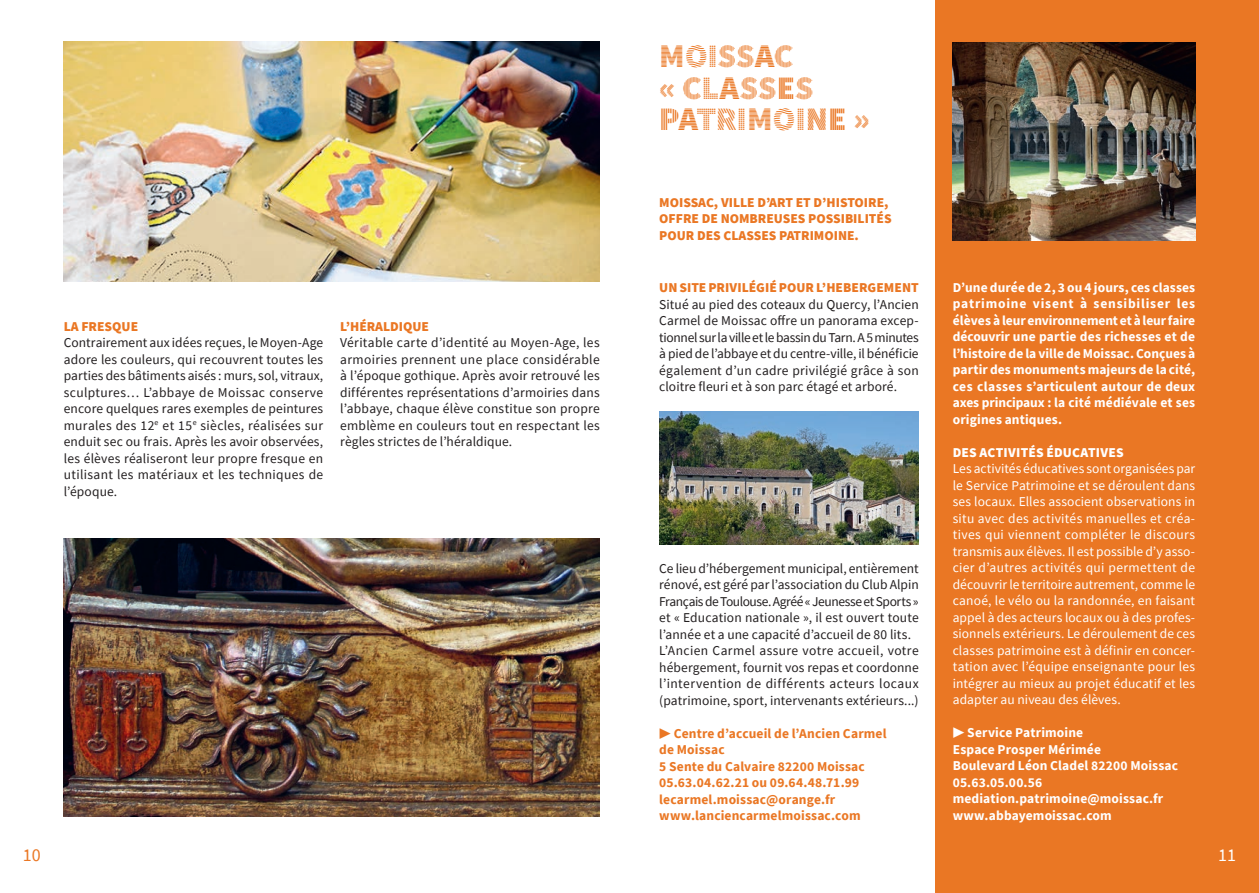
<style>
.page{position:relative;width:1259px;height:893px;background:#fff}
.page>*{position:absolute;margin:0;border:0;box-sizing:border-box;transform-origin:0 0}
.t1{font:900 33px/31.5px "Source Sans Pro DISPLAYV2";color:#ea7724}
.t2{font:18px "Source Sans Pro";color:#ea7724}
.t3{font:18px "Source Sans Pro";color:#fff}
.t4{font:13.5px/16.5px "Source Sans Pro";letter-spacing:.01em;color:#231f20;text-align:justify}
.t5{font:13.5px/16.5px "Source Sans Pro";letter-spacing:.01em;color:#fff;text-align:justify}
.t6{font:700 13.5px/16.5px "Source Sans Pro";letter-spacing:.01em;color:#fff;text-align:justify}
.t7{font:700 13.5px/16.5px "Source Sans Pro";letter-spacing:.01em;color:#ea7724}
.t8{font:900 13.5px/16.5px "Source Sans Pro";color:#ea7724}
.t9{font:900 13.5px "Source Sans Pro";letter-spacing:.015em;color:#fff}
</style>
<div class="page">
<div style="left:935px;top:0;width:324px;height:893px;background:#ea7724"></div>
<img style="left:952px;top:42px;width:243px;height:198px">
<img style="left:659px;top:411px;width:259px;height:133px">
<img style="left:64px;top:538px;width:536px;height:278px">
<img style="left:64px;top:42px;width:536px;height:240px">
<h1 class="t1" style="left:659px;top:42px;width:212px">MOISSAC<br>« CLASSES<br>PATRIMOINE »</h1>
<p class="t8" style="left:64px;top:318px;width:76px">LA FRESQUE</p>
<p class="t4" style="left:64px;top:334px;width:261px">Contrairement aux idées reçues, le Moyen-Age adore les couleurs, qui recouvrent toutes les parties des bâtiments aisés : murs, sol, vitraux, sculptures… L’abbaye de Moissac conserve encore quelques rares exemples de peintures murales des 12<sup>e</sup> et 15<sup>e</sup> siècles, réalisées sur enduit sec ou frais. Après les avoir observées, les élèves réaliseront leur propre fresque en utilisant les matériaux et les techniques de l’époque.</p>
<p class="t8" style="left:340px;top:318px;width:90px">L’HÉRALDIQUE</p>
<p class="t4" style="left:340px;top:334px;width:261px">Véritable carte d’identité au Moyen-Age, les armoiries prennent une place considérable à l’époque gothique. Après avoir retrouvé les différentes représentations d’armoiries dans l’abbaye, chaque élève constitue son propre emblème en couleurs tout en respectant les règles strictes de l’héraldique.</p>
<p class="t8" style="left:659px;top:194px;width:234px">MOISSAC, VILLE D’ART ET D’HISTOIRE,<br>OFFRE DE NOMBREUSES POSSIBILITÉS<br>POUR DES CLASSES PATRIMOINE.</p>
<p class="t8" style="left:659px;top:279px;width:261px">UN SITE PRIVILÉGIÉ POUR L’HEBERGEMENT</p>
<p class="t4" style="left:659px;top:296px;width:261px">Situé au pied des coteaux du Quercy, l’Ancien Carmel de Moissac offre un panorama excep&shy;tionnel sur la ville et le bassin du Tarn. A 5 minutes à pied de l’abbaye et du centre-ville, il bénéficie également d’un cadre privilégié grâce à son cloitre fleuri et à son parc étagé et arboré.</p>
<p class="t4" style="left:659px;top:560px;width:261px;text-align:left">Ce lieu d’hébergement municipal, entièrement rénové, est géré par l’association du Club Alpin Français de Toulouse. Agréé « Jeunesse et Sports » et « Education nationale », il est ouvert toute l’année et a une capacité d’accueil de 80 lits.<br>L’Ancien Carmel assure votre accueil, votre hébergement, fournit vos repas et coordonne l’intervention de différents acteurs locaux (patrimoine, sport, intervenants extérieurs...)</p>
<p class="t7" style="left:659px;top:725px;width:229px">▶ Centre d’accueil de l’Ancien Carmel de Moissac<br>5 Sente du Calvaire 82200 Moissac<br>05.63.04.62.21 ou 09.64.48.71.99 lecarmel.moissac@orange.fr www.lanciencarmelmoissac.com</p>
<p class="t6" style="left:952px;top:279px;width:244px">D’une durée de 2, 3 ou 4 jours, ces classes patrimoine visent à sensibiliser les élèves à leur environnement et à leur faire découvrir une partie des richesses et de l’histoire de la ville de Moissac. Conçues à partir des monuments majeurs de la cité, ces classes s’articulent autour de deux axes principaux : la cité médiévale et ses origines antiques.</p>
<p class="t9" style="left:952px;top:443px;width:173px">DES ACTIVITÉS ÉDUCATIVES</p>
<p class="t5" style="left:952px;top:461px;width:244px">Les activités éducatives sont organisées par le Service Patrimoine et se déroulent dans ses locaux. Elles associent observations in situ avec des activités manuelles et créa&shy;tives qui viennent compléter le discours transmis aux élèves. Il est possible d’y asso&shy;cier d’autres activités qui permettent de découvrir le territoire autrement, comme le canoé, le vélo ou la randonnée, en faisant appel à des acteurs locaux ou à des profes&shy;sionnels extérieurs. Le déroulement de ces classes patrimoine est à définir en concer&shy;tation avec l’équipe enseignante pour les intégrer au mieux au projet éducatif et les adapter au niveau des élèves.</p>
<p class="t6" style="left:952px;top:724px;width:227px;text-align:left">▶ Service Patrimoine<br>Espace Prosper Mérimée<br>Boulevard Léon Cladel 82200 Moissac<br>05.63.05.00.56 mediation.patrimoine@moissac.fr www.abbayemoissac.com</p>
<h2 class="t2" style="left:23px;top:844px;width:19px">10</h2>
<h2 class="t3" style="left:1218px;top:844px;width:19px">11</h2>
</div>
